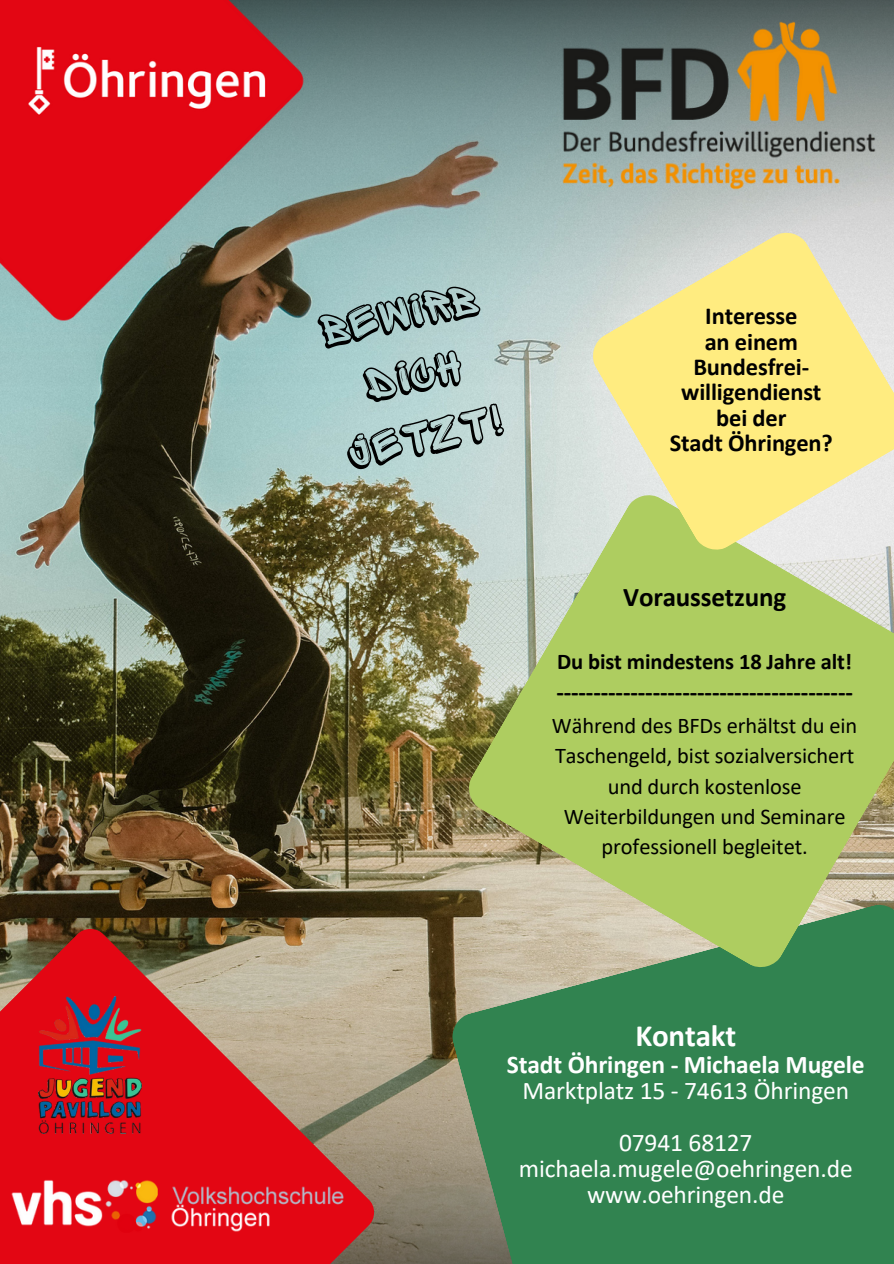
<style>
.page{position:relative;width:894px;height:1264px;background:#fff}
.page>*{position:absolute;margin:0;border:0;box-sizing:border-box;transform-origin:0 0}
.t1{font:45.45px/62.8px "Sprite Graffiti Shadow";color:#000;text-align:center}
.t2{font:700 31.05px "Calibri";letter-spacing:-.005em;color:#fff}
.t3{font:700 27px "Calibri";letter-spacing:-.005em;color:#000}
.t4{font:700 25.5px/25.8px "Calibri";letter-spacing:-.005em;color:#fff;text-align:center}
.t5{font:25.5px/25.8px "Calibri";letter-spacing:-.005em;color:#fff;text-align:center}
.t6{font:700 24.75px "Calibri";color:#000}
.t7{font:700 24.45px/25.3px "Calibri";letter-spacing:-.005em;color:#000;text-align:center}
.t8{font:22.5px/30.3px "Calibri";letter-spacing:-.005em;color:#000;text-align:center}
.t9{font:700 22.5px "Calibri";letter-spacing:-.005em;color:#000}
.s1{font-weight:400}
</style>
<div class="page">
<img style="left:0;top:408px;width:592px;height:519px">
<img style="left:25px;top:869px;width:443px;height:394px">
<img style="left:0;top:0;width:893px;height:408px">
<svg style="left:0;top:927px;width:373px;height:336px;background:#c54d47"></svg>
<img style="left:38px;top:996px;width:104px;height:137px">
<svg style="left:451px;top:904px;width:442px;height:359px;background:#3c8554"></svg>
<img style="left:550px;top:9px;width:338px;height:193px">
<img style="left:10px;top:1166px;width:345px;height:66px">
<svg style="left:468px;top:494px;width:425px;height:473px;background:#b1c778"></svg>
<svg style="left:592px;top:232px;width:301px;height:318px;background:#efe6a0"></svg>
<img style="left:0;top:0;width:330px;height:358px">
<p class="t1" style="left:314px;top:301px;width:161px;rotate:-12deg">Bewirb dich jetzt!</p>
<h3 class="t7" style="left:669px;top:305px;width:164px">Interesse<br>an einem<br>Bundesfrei&shy;willigendienst bei der<br>Stadt Öhringen?</h3>
<p class="t3" style="left:623px;top:585px;width:164px">Voraussetzung</p>
<p class="t9" style="left:557px;top:651px;width:296px">Du bist mindestens 18 Jahre alt!</p>
<p class="t6" style="left:556px;top:681px;width:298px">----------------------------------------</p>
<p class="t8" style="left:552px;top:712px;width:307px">Während des BFDs erhältst du ein<br>Taschengeld, bist sozialversichert und durch kostenlose<br>Weiterbildungen und Seminare professionell begleitet.</p>
<h3 class="t2" style="left:635px;top:1022px;width:102px">Kontakt</h3>
<h3 class="t4" style="left:506px;top:1053px;width:359px">Stadt Öhringen - Michaela Mugele<br><span class="s1">Marktplatz 15 - 74613 Öhringen</span></h3>
<p class="t5" style="left:518px;top:1131px;width:335px">07941 68127 michaela.mugele@oehringen.de www.oehringen.de</p>
</div>
